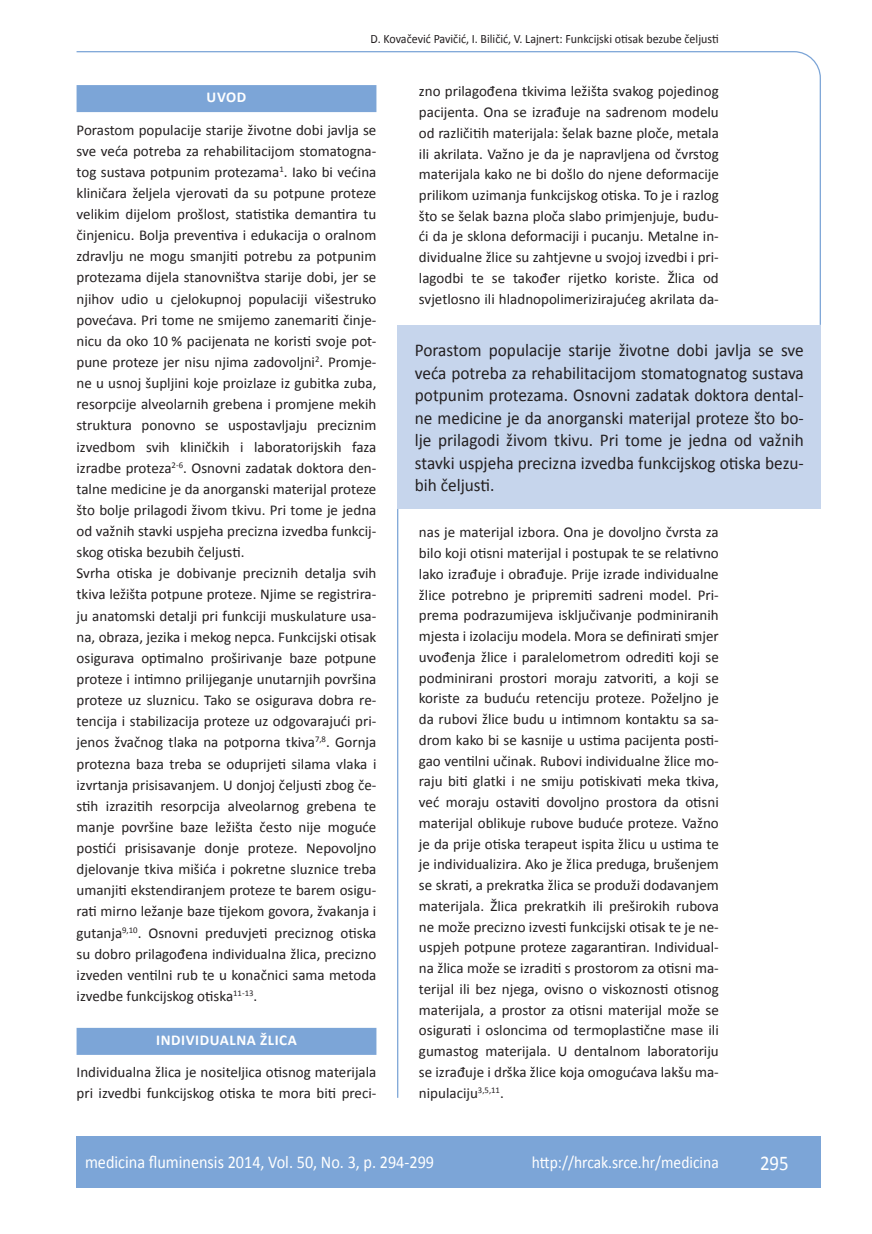
<style>
.page{position:relative;width:872px;height:1234px;background:#fff}
.page>*{position:absolute;margin:0;border:0;box-sizing:border-box;transform-origin:0 0}
.t1{font:21px "Calibri";color:#fff;scale:.9 1}
.t2{font:18px/22.5px "Calibri";color:#231f20;text-align:justify;scale:.96 1}
.t3{font:18px "Calibri";color:#fff;scale:.9 1}
.t4{font:17.25px "Calibri";color:#fff;scale:.9 1}
.t5{font:15px/21.1px "Calibri";color:#231f20}
.t6{font:700 15px "Calibri";letter-spacing:.04em;color:#fff}
.t7{font:12.75px "Calibri";color:#231f20;scale:.94 1}
</style>
<div class="page">
<svg style="left:76px;top:51px;width:745px;height:274px"></svg>
<hr style="left:397px;top:325px;width:1px;height:772px;background:#7ca5d7">
<div style="left:77px;top:1135px;width:744px;height:51px;background:#7ca5d7"></div>
<div style="left:77px;top:85px;width:299px;height:27px;background:#7ca5d7"></div>
<div style="left:77px;top:1027px;width:299px;height:27px;background:#7ca5d7"></div>
<div style="left:398px;top:325px;width:423px;height:184px;background:#c6d5ec"></div>
<p class="t7" style="left:371px;top:30px;width:372px">D. Kovačević Pavičić, I. Biličić, V. Lajnert: Funkcijski otisak bezube čeljusti</p>
<p class="t6" style="left:207px;top:88px;width:41px">UVOD</p>
<p class="t5" style="left:77px;top:118px;width:301px">Porastom populacije starije životne dobi javlja se sve veća potreba za rehabilitacijom stomatogna&shy;tog sustava potpunim protezama<sup>1</sup>. Iako bi većina kliničara željela vjerovati da su potpune proteze velikim dijelom prošlost, statistika demantira tu činjenicu. Bolja preventiva i edukacija o oralnom zdravlju ne mogu smanjiti potrebu za potpunim protezama dijela stanovništva starije dobi, jer se njihov udio u cjelokupnoj populaciji višestruko povećava. Pri tome ne smijemo zanemariti činje&shy;nicu da oko 10 % pacijenata ne koristi svoje pot&shy;pune proteze jer nisu njima zadovoljni<sup>2</sup>. Promje&shy;ne u usnoj šupljini koje proizlaze iz gubitka zuba, resorpcije alveolarnih grebena i promjene mekih struktura ponovno se uspostavljaju preciznim izvedbom svih kliničkih i laboratorijskih faza izradbe proteza<sup>2-6</sup>. Osnovni zadatak doktora den&shy;talne medicine je da anorganski materijal proteze što bolje prilagodi živom tkivu. Pri tome je jedna od važnih stavki uspjeha precizna izvedba funkcij&shy;skog otiska bezubih čeljusti.<br>Svrha otiska je dobivanje preciznih detalja svih tkiva ležišta potpune proteze. Njime se registrira&shy;ju anatomski detalji pri funkciji muskulature usa&shy;na, obraza, jezika i mekog nepca. Funkcijski otisak osigurava optimalno proširivanje baze potpune proteze i intimno prilijeganje unutarnjih površina proteze uz sluznicu. Tako se osigurava dobra re&shy;tencija i stabilizacija proteze uz odgovarajući pri&shy;jenos žvačnog tlaka na potporna tkiva<sup>7,8</sup>. Gornja protezna baza treba se oduprijeti silama vlaka i izvrtanja prisisavanjem. U donjoj čeljusti zbog če&shy;stih izrazitih resorpcija alveolarnog grebena te manje površine baze ležišta često nije moguće postići prisisavanje donje proteze. Nepovoljno djelovanje tkiva mišića i pokretne sluznice treba umanjiti ekstendiranjem proteze te barem osigu&shy;rati mirno ležanje baze tijekom govora, žvakanja i gutanja<sup>9,10</sup>. Osnovni preduvjeti preciznog otiska su dobro prilagođena individualna žlica, precizno izveden ventilni rub te u konačnici sama metoda izvedbe funkcijskog otiska<sup>11-13</sup>.</p>
<p class="t6" style="left:156px;top:1030px;width:142px">INDIVIDUALNA ŽLICA</p>
<p class="t5" style="left:77px;top:1060px;width:301px">Individualna žlica je nositeljica otisnog materijala pri izvedbi funkcijskog otiska te mora biti preci-</p>
<p class="t5" style="left:419px;top:80px;width:301px;line-height:20.7px;text-align:justify">zno prilagođena tkivima ležišta svakog pojedinog pacijenta. Ona se izrađuje na sadrenom modelu od različitih materijala: šelak bazne ploče, metala ili akrilata. Važno je da je napravljena od čvrstog materijala kako ne bi došlo do njene deformacije prilikom uzimanja funkcijskog otiska. To je i razlog što se šelak bazna ploča slabo primjenjuje, budu&shy;ći da je sklona deformaciji i pucanju. Metalne in&shy;dividualne žlice su zahtjevne u svojoj izvedbi i pri&shy;lagodbi te se također rijetko koriste. Žlica od svjetlosno ili hladnopolimerizirajućeg akrilata da-</p>
<p class="t2" style="left:415px;top:338px;width:407px">Porastom populacije starije životne dobi javlja se sve veća potreba za rehabilitacijom stomatognatog sustava potpunim protezama. Osnovni zadatak doktora dental&shy;ne medicine je da anorganski materijal proteze što bo&shy;lje prilagodi živom tkivu. Pri tome je jedna od važnih stavki uspjeha precizna izvedba funkcijskog otiska bezu&shy;bih čeljusti.</p>
<p class="t5" style="left:419px;top:521px;width:301px;line-height:20.7px;text-align:justify">nas je materijal izbora. Ona je dovoljno čvrsta za bilo koji otisni materijal i postupak te se relativno lako izrađuje i obrađuje. Prije izrade individualne žlice potrebno je pripremiti sadreni model. Pri&shy;prema podrazumijeva isključivanje podminiranih mjesta i izolaciju modela. Mora se definirati smjer uvođenja žlice i paralelometrom odrediti koji se podminirani prostori moraju zatvoriti, a koji se koriste za buduću retenciju proteze. Poželjno je da rubovi žlice budu u intimnom kontaktu sa sa&shy;drom kako bi se kasnije u ustima pacijenta posti&shy;gao ventilni učinak. Rubovi individualne žlice mo&shy;raju biti glatki i ne smiju potiskivati meka tkiva, već moraju ostaviti dovoljno prostora da otisni materijal oblikuje rubove buduće proteze. Važno je da prije otiska terapeut ispita žlicu u ustima te je individualizira. Ako je žlica preduga, brušenjem se skrati, a prekratka žlica se produži dodavanjem materijala. Žlica prekratkih ili preširokih rubova ne može precizno izvesti funkcijski otisak te je ne&shy;uspjeh potpune proteze zagarantiran. Individual&shy;na žlica može se izraditi s prostorom za otisni ma&shy;terijal ili bez njega, ovisno o viskoznosti otisnog materijala, a prostor za otisni materijal može se osigurati i osloncima od termoplastične mase ili gumastog materijala. U dentalnom laboratoriju se izrađuje i drška žlice koja omogućava lakšu ma&shy;nipulaciju<sup>3,5,11</sup>.</p>
<p class="t3" style="left:85px;top:1150px;width:389px">medicina fluminensis 2014, Vol. 50, No. 3, p. 294-299</p>
<p class="t4" style="left:532px;top:1151px;width:209px">http://hrcak.srce.hr/medicina</p>
<h1 class="t1" style="left:760px;top:1149px;width:33px">295</h1>
</div>
